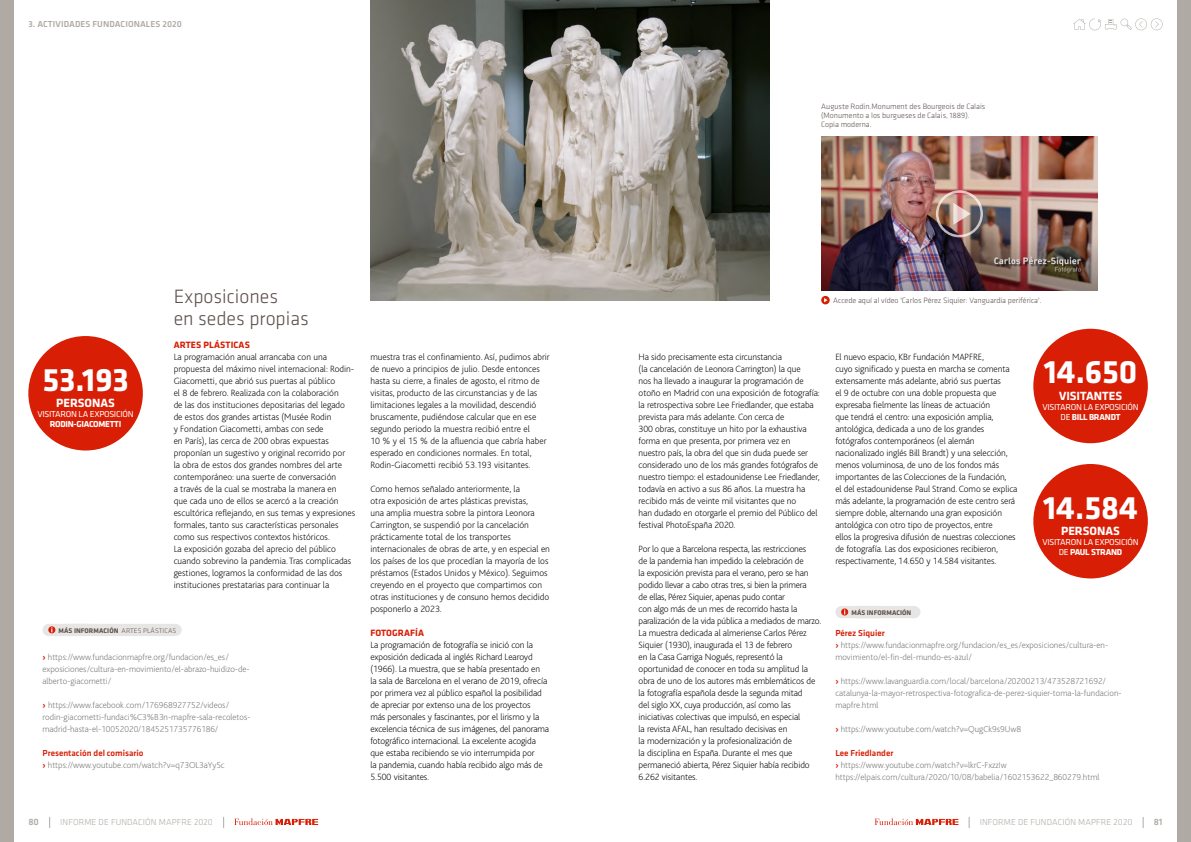
<style>
.page{position:relative;width:1191px;height:842px;background:#fff}
.page>*{position:absolute;margin:0;border:0;box-sizing:border-box;transform-origin:0 0}
.t1{font:700 33.6px "Klavika";color:#fff}
.t2{font:300 20px/22px "Klavika";color:#5e514d}
.t3{font:700 12.3px "Klavika";color:#fff}
.t4{font:200 9.5px/12px "Bliss";letter-spacing:-.01em;color:#000}
.t5{font:700 9.5px "Klavika";letter-spacing:.01em;color:#d81e05}
.t6{font:500 9.5px "Klavika";color:#b0aaa4}
.t7{font:200 9px/12px "Bliss";color:#737373}
.t8{font:9px/10.1px "Klavika";letter-spacing:-.03em;color:#fff;text-align:center}
.t9{font:300 9px "Klavika";letter-spacing:.01em;color:#b0aaa4}
.t10{font:500 9px "Klavika";color:#d81e05}
.t11{font:500 9px "Klavika";letter-spacing:.01em;color:#b0aaa4}
.t12{font:700 9px "Klavika";letter-spacing:-.03em;color:#fff}
.t13{font:300 8px/9px "Klavika";color:#5e514d}
.t14{font:700 7px "Klavika";letter-spacing:.01em;color:#5e514d}
.s1{font-weight:300}
.s2{font-weight:700;color:#d81e05}
.s3{font-weight:700}
</style>
<div class="page">
<svg style="left:1073px;top:18px;width:89px;height:12px"></svg>
<svg style="left:874px;top:818px;width:84px;height:7px"></svg>
<svg style="left:234px;top:818px;width:84px;height:7px"></svg>
<div style="left:0;top:0;width:14px;height:842px;background:#b0aaa4"></div>
<div style="left:1176px;top:0;width:15px;height:842px;background:#b0aaa4"></div>
<div style="left:43px;top:624px;width:139px;height:12px;background:#e7e6e4"></div>
<div style="left:28px;top:336px;width:115px;height:114px;background:#d81e05;border-radius:50%"></div>
<img style="left:370px;top:0;width:399px;height:300px">
<svg style="left:835px;top:606px;width:85px;height:12px"></svg>
<div style="left:1033px;top:329px;width:114px;height:114px;background:#d81e05;border-radius:50%"></div>
<div style="left:1033px;top:464px;width:114px;height:114px;background:#d81e05;border-radius:50%"></div>
<img style="left:821px;top:136px;width:276px;height:155px">
<svg style="left:821px;top:296px;width:8px;height:8px"></svg>
<div style="left:936px;top:190px;width:47px;height:47px;border:2px solid #fff;border-radius:50%"></div>
<svg style="left:953px;top:203px;width:18px;height:22px"></svg>
<p class="t11" style="left:28px;top:19px;width:155px">3. ACTIVIDADES FUNDACIONALES 2020</p>
<h2 class="t2" style="left:174px;top:286px;width:137px">Exposiciones<br>en sedes propias</h2>
<p class="t5" style="left:174px;top:340px;width:78px">ARTES PLÁSTICAS</p>
<p class="t4" style="left:174px;top:351px;width:183px">La programación anual arrancaba con una propuesta del máximo nivel internacional: Rodin-Giacometti, que abrió sus puertas al público<br>el 8 de febrero. Realizada con la colaboración<br>de las dos instituciones depositarias del legado de estos dos grandes artistas (Musée Rodin<br>y Fondation Giacometti, ambas con sede<br>en París), las cerca de 200 obras expuestas proponían un sugestivo y original recorrido por<br>la obra de estos dos grandes nombres del arte contemporáneo: una suerte de conversación<br>a través de la cual se mostraba la manera en<br>que cada uno de ellos se acercó a la creación escultórica reflejando, en sus temas y expresiones formales, tanto sus características personales como sus respectivos contextos históricos.<br>La exposición gozaba del aprecio del público cuando sobrevino la pandemia. Tras complicadas gestiones, logramos la conformidad de las dos instituciones prestatarias para continuar la</p>
<p class="t4" style="left:370px;top:351px;width:181px">muestra tras el confinamiento. Así, pudimos abrir de nuevo a principios de julio. Desde entonces hasta su cierre, a finales de agosto, el ritmo de visitas, producto de las circunstancias y de las limitaciones legales a la movilidad, descendió bruscamente, pudiéndose calcular que en ese segundo periodo la muestra recibió entre el<br>10 % y el 15 % de la afluencia que cabría haber esperado en condiciones normales. En total, Rodin-Giacometti recibió 53.193 visitantes.</p>
<h1 class="t1" style="left:42px;top:361px;width:88px">53.193</h1>
<p class="t3" style="left:56px;top:396px;width:60px">PERSONAS</p>
<p class="t8" style="left:37px;top:409px;width:98px">VISITARON LA EXPOSICIÓN</p>
<p class="t12" style="left:50px;top:419px;width:73px">RODIN-GIACOMETTI</p>
<p class="t4" style="left:370px;top:483px;width:181px">Como hemos señalado anteriormente, la<br>otra exposición de artes plásticas previstas,<br>una amplia muestra sobre la pintora Leonora Carrington, se suspendió por la cancelación prácticamente total de los transportes internacionales de obras de arte, y en especial en los países de los que procedían la mayoría de los préstamos (Estados Unidos y México). Seguimos creyendo en el proyecto que compartimos con otras instituciones y de consuno hemos decidido posponerlo a 2023.</p>
<p class="t5" style="left:370px;top:628px;width:55px">FOTOGRAFÍA</p>
<p class="t4" style="left:370px;top:639px;width:180px">La programación de fotografía se inició con la exposición dedicada al inglés Richard Learoyd (1966). La muestra, que se había presentado en<br>la sala de Barcelona en el verano de 2019, ofrecía por primera vez al público español la posibilidad de apreciar por extenso una de los proyectos<br>más personales y fascinantes, por el lirismo y la excelencia técnica de sus imágenes, del panorama fotográfico internacional. La excelente acogida que estaba recibiendo se vio interrumpida por<br>la pandemia, cuando había recibido algo más de 5.500 visitantes.</p>
<p class="t14" style="left:59px;top:626px;width:119px">MÁS INFORMACIÓN <span class="s1">ARTES PLÁSTICAS</span></p>
<p class="t7" style="left:43px;top:651px;width:209px"><span class="s2">›</span> https://www.fundacionmapfre.org/fundacion/es_es/ exposiciones/cultura-en-movimiento/el-abrazo-huidizo-de&shy;alberto-giacometti/</p>
<p class="t7" style="left:43px;top:699px;width:209px"><span class="s2">›</span> https://www.facebook.com/176968927752/videos/ rodin-giacometti-fundaci%C3%B3n-mapfre-sala-recoletos&shy;madrid-hasta-el-10052020/1845251735776186/</p>
<p class="t10" style="left:43px;top:748px;width:103px">Presentación del comisario</p>
<p class="t7" style="left:43px;top:759px;width:184px"><span class="s2">›</span> https://www.youtube.com/watch?v=q73OL3aYy5c</p>
<p class="t13" style="left:821px;top:102px;width:166px">Auguste Rodin.Monument des Bourgeois de Calais (Monumento a los burgueses de Calais, 1889).<br>Copia moderna.</p>
<p class="t13" style="left:833px;top:296px;width:210px">Accede aquí al vídeo 'Carlos Pérez Siquier: Vanguardia periférica'.</p>
<p class="t4" style="left:638px;top:351px;width:183px">Ha sido precisamente esta circunstancia<br>(la cancelación de Leonora Carrington) la que<br>nos ha llevado a inaugurar la programación de otoño en Madrid con una exposición de fotografía: la retrospectiva sobre Lee Friedlander, que estaba prevista para más adelante. Con cerca de<br>300 obras, constituye un hito por la exhaustiva forma en que presenta, por primera vez en nuestro país, la obra del que sin duda puede ser considerado uno de los más grandes fotógrafos de nuestro tiempo: el estadounidense Lee Friedlander, todavía en activo a sus 86 años. La muestra ha recibido más de veinte mil visitantes que no<br>han dudado en otorgarle el premio del Público del festival PhotoEspaña 2020.</p>
<p class="t4" style="left:638px;top:543px;width:184px">Por lo que a Barcelona respecta, las restricciones<br>de la pandemia han impedido la celebración de<br>la exposición prevista para el verano, pero se han podido llevar a cabo otras tres, si bien la primera<br>de ellas, Pérez Siquier, apenas pudo contar<br>con algo más de un mes de recorrido hasta la paralización de la vida pública a mediados de marzo.<br>La muestra dedicada al almeriense Carlos Pérez Siquier (1930), inaugurada el 13 de febrero<br>en la Casa Garriga Nogués, representó la oportunidad de conocer en toda su amplitud la obra de uno de los autores más emblemáticos de la fotografía española desde la segunda mitad<br>del siglo XX, cuya producción, así como las iniciativas colectivas que impulsó, en especial<br>la revista AFAL, han resultado decisivas en<br>la modernización y la profesionalización de<br>la disciplina en España. Durante el mes que permaneció abierta, Pérez Siquier había recibido 6.262 visitantes.</p>
<p class="t4" style="left:835px;top:351px;width:184px">El nuevo espacio, KBr Fundación MAPFRE,<br>cuyo significado y puesta en marcha se comenta extensamente más adelante, abrió sus puertas<br>el 9 de octubre con una doble propuesta que expresaba fielmente las líneas de actuación<br>que tendrá el centro: una exposición amplia, antológica, dedicada a uno de los grandes fotógrafos contemporáneos (el alemán nacionalizado inglés Bill Brandt) y una selección, menos voluminosa, de uno de los fondos más importantes de las Colecciones de la Fundación,<br>el del estadounidense Paul Strand. Como se explica más adelante, la programación de este centro será siempre doble, alternando una gran exposición antológica con otro tipo de proyectos, entre<br>ellos la progresiva difusión de nuestras colecciones de fotografía. Las dos exposiciones recibieron, respectivamente, 14.650 y 14.584 visitantes.</p>
<h1 class="t1" style="left:1043px;top:354px;width:95px">14.650</h1>
<p class="t3" style="left:1059px;top:389px;width:64px">VISITANTES</p>
<p class="t8" style="left:1042px;top:402px;width:98px">VISITARON LA EXPOSICIÓN<br>DE <span class="s3">BILL BRANDT</span></p>
<h1 class="t1" style="left:1043px;top:489px;width:96px">14.584</h1>
<p class="t3" style="left:1061px;top:524px;width:60px">PERSONAS</p>
<p class="t8" style="left:1042px;top:537px;width:98px">VISITARON LA EXPOSICIÓN<br>DE <span class="s3">PAUL STRAND</span></p>
<p class="t14" style="left:851px;top:609px;width:61px">MÁS INFORMACIÓN</p>
<p class="t10" style="left:835px;top:628px;width:51px">Pérez Siquier</p>
<p class="t7" style="left:835px;top:639px;width:274px"><span class="s2">›</span> https://www.fundacionmapfre.org/fundacion/es_es/exposiciones/cultura-en&shy;movimiento/el-fin-del-mundo-es-azul/</p>
<p class="t7" style="left:835px;top:675px;width:288px"><span class="s2">›</span> https://www.lavanguardia.com/local/barcelona/20200213/473528721692/ catalunya-la-mayor-retrospectiva-fotografica-de-perez-siquier-toma-la-fundacion&shy;mapfre.html</p>
<p class="t7" style="left:835px;top:723px;width:187px"><span class="s2">›</span> https://www.youtube.com/watch?v=QugCk9s9Uw8</p>
<p class="t10" style="left:835px;top:748px;width:60px">Lee Friedlander</p>
<p class="t7" style="left:835px;top:759px;width:265px"><span class="s2">›</span> https://www.youtube.com/watch?v=lkrC-FxzzIw https://elpais.com/cultura/2020/10/08/babelia/1602153622_860279.html</p>
<p class="t6" style="left:28px;top:817px;width:12px">80</p>
<p class="t9" style="left:60px;top:817px;width:154px">INFORME DE FUNDACIÓN MAPFRE 2020</p>
<p class="t9" style="left:979px;top:817px;width:154px">INFORME DE FUNDACIÓN MAPFRE 2020</p>
<p class="t6" style="left:1153px;top:817px;width:10px">81</p>
</div>
